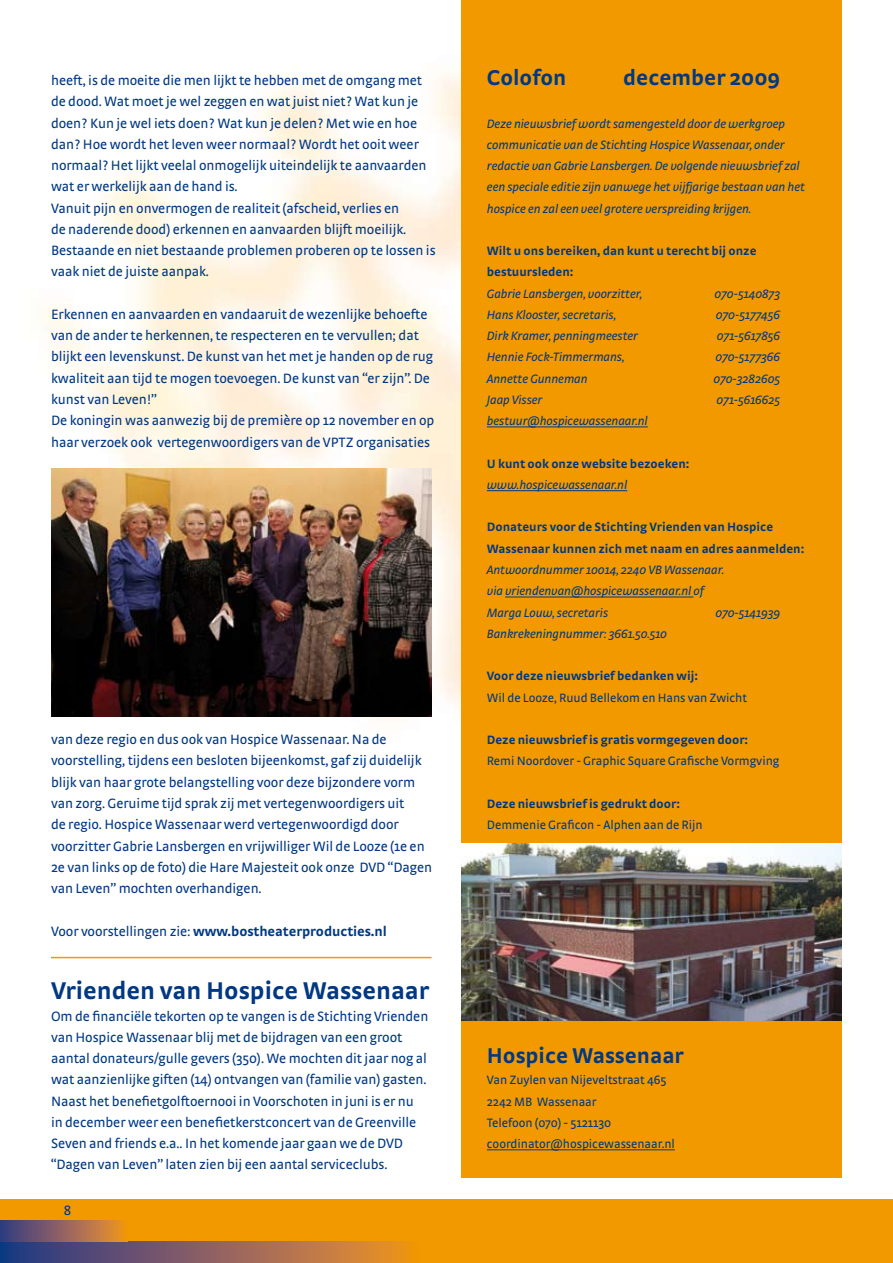
<style>
.page{position:relative;width:893px;height:1263px;background:#fff}
.page>*{position:absolute;margin:0;border:0;box-sizing:border-box;transform-origin:0 0}
.t1{font:700 25.5px "Strada";color:#003883}
.t2{font:700 22.5px "Strada";color:#003883}
.t3{font:14.25px/21.3px "Strada";letter-spacing:-.005em;color:#003883}
.t4{font:700 14.25px "Strada";letter-spacing:-.005em;color:#003883}
.t5{font:italic 12.75px/21.3px "Strada";letter-spacing:-.005em;color:#003883}
.t6{font:700 12.75px/21.3px "Strada";color:#003883}
.t7{font:12.75px/21.3px "Strada";letter-spacing:-.005em;color:#003883}
.s1{font-weight:400}
</style>
<div class="page">
<div style="left:0;top:1199px;width:893px;height:64px;background:#f39900"></div>
<svg style="left:0;top:1242px;width:410px;height:21px;background:#88615d"></svg>
<svg style="left:0;top:1220px;width:124px;height:22px;background:#90645b"></svg>
<div style="left:461px;top:0;width:381px;height:1178px;background:#f39900"></div>
<hr style="left:487px;top:427px;width:161px;height:1px;background:#003883">
<hr style="left:487px;top:490px;width:140px;height:1px;background:#003883">
<hr style="left:505px;top:597px;width:188px;height:1px;background:#003883">
<hr style="left:487px;top:1149px;width:188px;height:1px;background:#003883">
<img style="left:461px;top:843px;width:381px;height:177px">
<hr style="left:51px;top:957px;width:381px;height:1px;background:#f39900">
<img style="left:51px;top:468px;width:381px;height:249px">
<p class="t3" style="left:51px;top:69px;width:386px">heeft, is de moeite die men lijkt te hebben met de omgang met de dood. Wat moet je wel zeggen en wat juist niet? Wat kun je doen? Kun je wel iets doen? Wat kun je delen? Met wie en hoe dan? Hoe wordt het leven weer normaal? Wordt het ooit weer normaal? Het lijkt veelal onmogelijk uiteindelijk te aanvaarden wat er werkelijk aan de hand is.<br>Vanuit pijn en onvermogen de realiteit (afscheid, verlies en<br>de naderende dood) erkennen en aanvaarden blijft moeilijk.<br>Bestaande en niet bestaande problemen proberen op te lossen is vaak niet de juiste aanpak.</p>
<p class="t3" style="left:51px;top:303px;width:385px">Erkennen en aanvaarden en vandaaruit de wezenlijke behoefte van de ander te herkennen, te respecteren en te vervullen; dat blijkt een levenskunst. De kunst van het met je handen op de rug kwaliteit aan tijd te mogen toevoegen. De kunst van “er zijn”. De kunst van Leven!”<br>De koningin was aanwezig bij de première op 12 november en op haar verzoek ook vertegenwoordigers van de VPTZ organisaties</p>
<p class="t3" style="left:51px;top:729px;width:383px">van deze regio en dus ook van Hospice Wassenaar. Na de voorstelling, tijdens een besloten bijeenkomst, gaf zij duidelijk blijk van haar grote belangstelling voor deze bijzondere vorm van zorg. Geruime tijd sprak zij met vertegenwoordigers uit<br>de regio. Hospice Wassenaar werd vertegenwoordigd door voorzitter Gabrie Lansbergen en vrijwilliger Wil de Looze (1e en 2e van links op de foto) die Hare Majesteit ook onze DVD “Dagen van Leven” mochten overhandigen.</p>
<p class="t4" style="left:51px;top:922px;width:337px"><span class="s1">Voor voorstellingen zie:</span> www.bostheaterproducties.nl</p>
<h1 class="t1" style="left:51px;top:975px;width:380px">Vrienden van Hospice Wassenaar</h1>
<p class="t3" style="left:51px;top:1005px;width:379px">Om de financiële tekorten op te vangen is de Stichting Vrienden van Hospice Wassenaar blij met de bijdragen van een groot aantal donateurs/gulle gevers (350). We mochten dit jaar nog al wat aanzienlijke giften (14) ontvangen van (familie van) gasten.<br>Naast het benefietgolftoernooi in Voorschoten in juni is er nu in december weer een benefietkerstconcert van de Greenville Seven and friends e.a.. In het komende jaar gaan we de DVD “Dagen van Leven” laten zien bij een aantal serviceclubs.</p>
<p class="t3" style="left:64px;top:1200px;width:9px">8</p>
<h2 class="t2" style="left:487px;top:64px;width:81px">Colofon</h2>
<h2 class="t2" style="left:623px;top:64px;width:159px">december 2009</h2>
<p class="t5" style="left:487px;top:112px;width:320px">Deze nieuwsbrief wordt samengesteld door de werkgroep communicatie van de Stichting Hospice Wassenaar, onder redactie van Gabrie Lansbergen. De volgende nieuwsbrief zal een speciale editie zijn vanwege het vijfjarige bestaan van het hospice en zal een veel grotere verspreiding krijgen.</p>
<p class="t6" style="left:487px;top:240px;width:271px">Wilt u ons bereiken, dan kunt u terecht bij onze bestuursleden:</p>
<p class="t5" style="left:487px;top:283px;width:157px">Gabrie Lansbergen, voorzitter,</p>
<p class="t5" style="left:714px;top:283px;width:67px">070-5140873</p>
<p class="t5" style="left:487px;top:304px;width:131px">Hans Klooster, secretaris,</p>
<p class="t5" style="left:716px;top:304px;width:66px">070-5177456</p>
<p class="t5" style="left:487px;top:325px;width:153px">Dirk Kramer, penningmeester</p>
<p class="t5" style="left:717px;top:325px;width:65px">071-5617856</p>
<p class="t5" style="left:487px;top:346px;width:139px">Hennie Fock-Timmermans,</p>
<p class="t5" style="left:715px;top:346px;width:66px">070-5177366</p>
<p class="t5" style="left:487px;top:368px;width:102px">Annette Gunneman</p>
<p class="t5" style="left:713px;top:368px;width:68px">070-3282605</p>
<p class="t5" style="left:487px;top:389px;width:57px">Jaap Visser</p>
<p class="t5" style="left:716px;top:389px;width:65px">071-5616625</p>
<p class="t5" style="left:487px;top:410px;width:162px">bestuur@hospicewassenaar.nl</p>
<p class="t6" style="left:487px;top:452px;width:204px">U kunt ook onze website bezoeken:</p>
<p class="t5" style="left:487px;top:474px;width:142px">www.hospicewassenaar.nl</p>
<p class="t6" style="left:487px;top:516px;width:319px">Donateurs voor de Stichting Vrienden van Hospice<br>Wassenaar kunnen zich met naam en adres aanmelden:</p>
<p class="t5" style="left:487px;top:559px;width:239px">Antwoordnummer 10014, 2240 VB Wassenaar. via vriendenvan@hospicewassenaar.nl of<br>Marga Louw, secretaris</p>
<p class="t5" style="left:715px;top:601px;width:66px">070-5141939</p>
<p class="t5" style="left:487px;top:623px;width:182px">Bankrekeningnummer: 3661.50.510</p>
<p class="t6" style="left:487px;top:665px;width:213px">Voor deze nieuwsbrief bedanken wij:</p>
<p class="t7" style="left:487px;top:686px;width:262px">Wil de Looze, Ruud Bellekom en Hans van Zwicht</p>
<p class="t6" style="left:487px;top:729px;width:263px">Deze nieuwsbrief is gratis vormgegeven door:</p>
<p class="t7" style="left:487px;top:750px;width:294px">Remi Noordover - Graphic Square Grafische Vormgving</p>
<p class="t6" style="left:487px;top:792px;width:195px">Deze nieuwsbrief is gedrukt door:</p>
<p class="t7" style="left:487px;top:814px;width:217px">Demmenie Graficon - Alphen aan de Rijn</p>
<h2 class="t2" style="left:487px;top:1042px;width:198px">Hospice Wassenaar</h2>
<p class="t7" style="left:487px;top:1069px;width:190px">Van Zuylen van Nijeveltstraat 465<br>2242 MB Wassenaar<br>Telefoon (070) - 5121130 coordinator@hospicewassenaar.nl</p>
</div>
